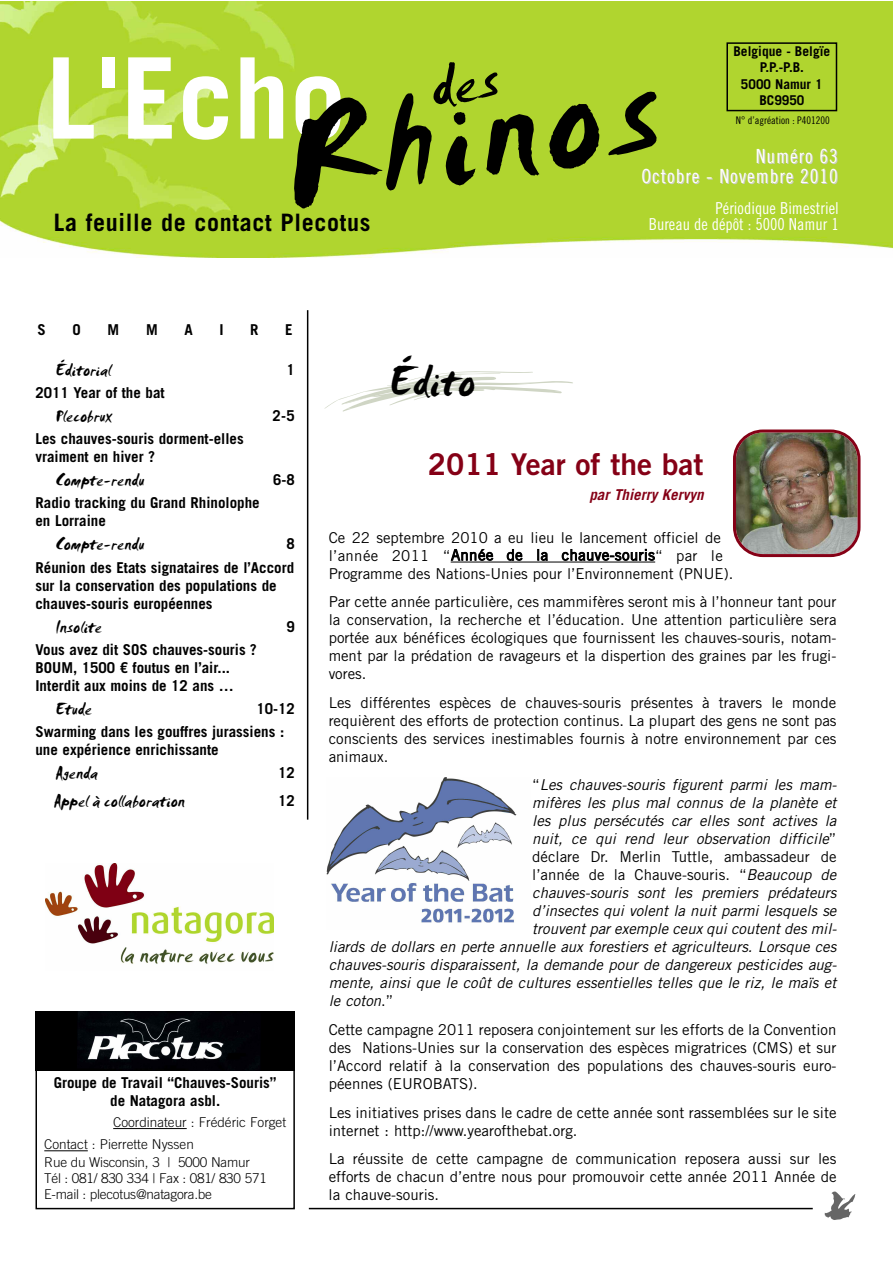
<style>
.page{position:relative;width:893px;height:1263px;background:#fff}
.page>*{position:absolute;margin:0;border:0;box-sizing:border-box;transform-origin:0 0}
.t1{font:150px "Smudger Plain";color:#000}
.t2{font:700 112.5px "Trade Gothic";color:#fff}
.t3{font:45px "Smudger Plain";color:#000}
.t4{font:30px "Trade Gothic Bold Two";color:#850016}
.t5{font:700 24px "Trade Gothic";letter-spacing:.03em;color:#000}
.t6{font:19.5px/19.5px "Trade Gothic Cond Eighteen";letter-spacing:.05em;color:#fff;text-align:right}
.t7{font:18px "Smudger Plain";color:#000}
.t8{font:16.5px/16.5px "Trade Gothic Cond Eighteen";color:#fff;text-align:right}
.t9{font:15px/18px "Trade Gothic";color:#000;text-align:justify}
.t10{font:italic 15px "Trade Gothic";color:#000}
.t11{font:700 15px/18px "Trade Gothic";color:#000}
.t12{font:italic 700 15px "Trade Gothic";color:#850016}
.t13{font:300 13.5px/16.2px "Trade Gothic";letter-spacing:-.015em;color:#000}
.t14{font:700 13.5px/16.2px "Trade Gothic";color:#000;text-align:center}
.t15{font:10.5px "Trade Gothic Cond Eighteen";color:#000}
.s1{font-style:normal}
.s2{font-style:italic}
</style>
<div class="page">
<svg style="left:325px;top:371px;width:248px;height:40px"></svg>
<img style="left:0;top:1px;width:893px;height:256px">
<div style="left:726px;top:42px;width:111px;height:69px;border:2px solid #000"></div>
<hr style="left:309px;top:1208px;width:504px;height:1px;background:#000">
<img style="left:824px;top:1191px;width:32px;height:29px">
<hr style="left:307px;top:310px;width:1px;height:510px;background:#000">
<div style="left:35px;top:1033px;width:260px;height:176px;border:2px solid #000"></div>
<hr style="left:113px;top:1128px;width:74px;height:1px;background:#000">
<hr style="left:44px;top:1150px;width:44px;height:1px;background:#000">
<div style="left:35px;top:1011px;width:260px;height:60px;background:#000"></div>
<img style="left:77px;top:1011px;width:183px;height:59px">
<img style="left:46px;top:863px;width:227px;height:101px">
<hr style="left:451px;top:562px;width:204px;height:1px;background:#000">
<img style="left:733px;top:429px;width:127px;height:128px">
<img style="left:327px;top:777px;width:190px;height:146px">
<div style="left:429px;top:62px;width:71px;height:47px;background:#b0d52f"></div>
<p class="t14" style="left:733px;top:43px;width:98px">Belgique - Belgïe<br>P.P.-P.B.<br>5000 Namur 1<br>BC9950</p>
<h2 class="t2" style="left:46px;top:29px;width:301px">L'Echo</h2>
<h1 class="t1" style="left:271px;top:69px;width:380px;rotate:-8deg">Rhinos</h1>
<h3 class="t5" style="left:54px;top:207px;width:318px">La feuille de contact Plecotus</h3>
<p class="t15" style="left:736px;top:114px;width:96px">N° d’agréation : P401200</p>
<h3 class="t6" style="left:641px;top:146px;width:198px">Numéro 63<br>Octobre - Novembre 2010</h3>
<p class="t8" style="left:649px;top:200px;width:191px">Périodique Bimestriel<br>Bureau de dépôt : 5000 Namur 1</p>
<p class="t11" style="left:38px;top:320px;width:10px">S</p>
<p class="t11" style="left:73px;top:320px;width:10px">O</p>
<p class="t11" style="left:108px;top:320px;width:13px">M</p>
<p class="t11" style="left:146px;top:320px;width:13px">M</p>
<p class="t11" style="left:184px;top:320px;width:10px">A</p>
<p class="t11" style="left:219px;top:320px;width:6px">I</p>
<p class="t11" style="left:250px;top:320px;width:10px">R</p>
<p class="t11" style="left:285px;top:320px;width:9px">E</p>
<p class="t7" style="left:55px;top:359px;width:57px">Éditorial</p>
<p class="t11" style="left:287px;top:360px;width:10px">1</p>
<p class="t11" style="left:35px;top:383px;width:131px">2011 Year of the bat</p>
<p class="t7" style="left:55px;top:405px;width:58px">Plecobrux</p>
<p class="t11" style="left:273px;top:406px;width:24px">2-5</p>
<p class="t11" style="left:35px;top:430px;width:210px">Les chauves-souris dorment-elles vraiment en hiver ?</p>
<p class="t7" style="left:55px;top:469px;width:90px">Compte-rendu</p>
<p class="t11" style="left:273px;top:471px;width:23px">6-8</p>
<p class="t11" style="left:35px;top:494px;width:226px">Radio tracking du Grand Rhinolophe en Lorraine</p>
<p class="t7" style="left:55px;top:534px;width:90px">Compte-rendu</p>
<p class="t11" style="left:35px;top:532px;width:261px;line-height:23.2px;text-align:right">8<br>Réunion des Etats signataires de l’Accord</p>
<p class="t11" style="left:35px;top:576px;width:243px">sur la conservation des populations de chauves-souris européennes</p>
<p class="t7" style="left:55px;top:616px;width:48px">Insolite</p>
<p class="t11" style="left:287px;top:617px;width:10px">9</p>
<p class="t11" style="left:35px;top:640px;width:223px">Vous avez dit SOS chauves-souris ?<br>BOUM, 1500 € foutus en l’air...<br>Interdit aux moins de 12 ans …</p>
<p class="t7" style="left:55px;top:698px;width:38px">Etude</p>
<p class="t11" style="left:35px;top:697px;width:261px;line-height:23.2px;text-indent:221px">10-12<br>Swarming dans les gouffres jurassiens :</p>
<p class="t11" style="left:35px;top:740px;width:185px">une expérience enrichissante</p>
<p class="t7" style="left:55px;top:762px;width:44px">Agenda</p>
<p class="t11" style="left:278px;top:763px;width:18px">12</p>
<p class="t7" style="left:54px;top:790px;width:133px">Appel à collaboration</p>
<p class="t11" style="left:278px;top:792px;width:18px">12</p>
<p class="t11" style="left:54px;top:1074px;width:224px;text-align:center">Groupe de Travail “Chauves-Souris” de Natagora asbl.</p>
<p class="t13" style="left:44px;top:1111px;width:243px;line-height:22.2px;text-indent:69px">Coordinateur : Frédéric Forget<br>Contact : Pierrette Nyssen</p>
<p class="t13" style="left:44px;top:1154px;width:224px">Rue du Wisconsin, 3 | 5000 Namur<br>Tél : 081/ 830 334 | Fax : 081/ 830 571<br>E-mail : plecotus@natagora.be</p>
<h3 class="t3" style="left:389px;top:354px;width:88px">Édito</h3>
<h3 class="t4" style="left:428px;top:446px;width:277px">2011 Year of the bat</h3>
<p class="t12" style="left:589px;top:486px;width:116px">par Thierry Kervyn</p>
<p class="t9" style="left:329px;top:528px;width:406px;text-align:left">Ce 22 septembre 2010 a eu lieu le lancement officiel de l’année 2011 “Année de la chauve-souris“ par le<br>Programme des Nations-Unies pour l’Environnement (PNUE).</p>
<p class="t9" style="left:329px;top:593px;width:509px">Par cette année particulière, ces mammifères seront mis à l’honneur tant pour la conservation, la recherche et l’éducation. Une attention particulière sera portée aux bénéfices écologiques que fournissent les chauves-souris, notam&shy;ment par la prédation de ravageurs et la dispertion des graines par les frugi&shy;vores.</p>
<p class="t9" style="left:329px;top:693px;width:509px">Les différentes espèces de chauves-souris présentes à travers le monde requièrent des efforts de protection continus. La plupart des gens ne sont pas conscients des services inestimables fournis à notre environnement par ces animaux.</p>
<p class="t10" style="left:532px;top:776px;width:310px"><span class="s1">“</span> Les chauves-souris figurent parmi les mam-</p>
<p class="t10" style="left:532px;top:794px;width:310px">mifères les plus mal connus de la planète et</p>
<p class="t10" style="left:532px;top:812px;width:310px">les plus persécutés car elles sont actives la</p>
<p class="t10" style="left:532px;top:830px;width:306px">nuit, ce qui rend leur observation difficile<span class="s1">”</span></p>
<p class="t9" style="left:532px;top:848px;width:306px">déclare Dr. Merlin Tuttle, ambassadeur de</p>
<p class="t9" style="left:532px;top:866px;width:310px">l’année de la Chauve-souris. “<span class="s2">Beaucoup de</span></p>
<p class="t10" style="left:532px;top:884px;width:310px">chauves-souris sont les premiers prédateurs</p>
<p class="t10" style="left:532px;top:902px;width:310px">d’insectes qui volent la nuit parmi lesquels se</p>
<p class="t10" style="left:532px;top:920px;width:310px">trouvent par exemple ceux qui coutent des mil-</p>
<p class="t10" style="left:329px;top:938px;width:513px">liards de dollars en perte annuelle aux forestiers et agriculteurs. Lorsque ces</p>
<p class="t10" style="left:329px;top:956px;width:513px">chauves-souris disparaissent, la demande pour de dangereux pesticides aug-</p>
<p class="t10" style="left:329px;top:974px;width:513px">mente, ainsi que le coût de cultures essentielles telles que le riz, le maïs et</p>
<p class="t10" style="left:329px;top:992px;width:66px">le coton<span class="s1">. ”</span></p>
<p class="t9" style="left:329px;top:1020px;width:509px">Cette campagne 2011 reposera conjointement sur les efforts de la Convention des Nations-Unies sur la conservation des espèces migratrices (CMS) et sur l’Accord relatif à la conservation des populations des chauves-souris euro&shy;péennes (EUROBATS).</p>
<p class="t9" style="left:329px;top:1103px;width:509px">Les initiatives prises dans le cadre de cette année sont rassemblées sur le site internet : http://www.yearofthebat.org.</p>
<p class="t9" style="left:329px;top:1149px;width:509px">La réussite de cette campagne de communication reposera aussi sur les efforts de chacun d’entre nous pour promouvoir cette année 2011 Année de la chauve-souris.</p>
</div>
